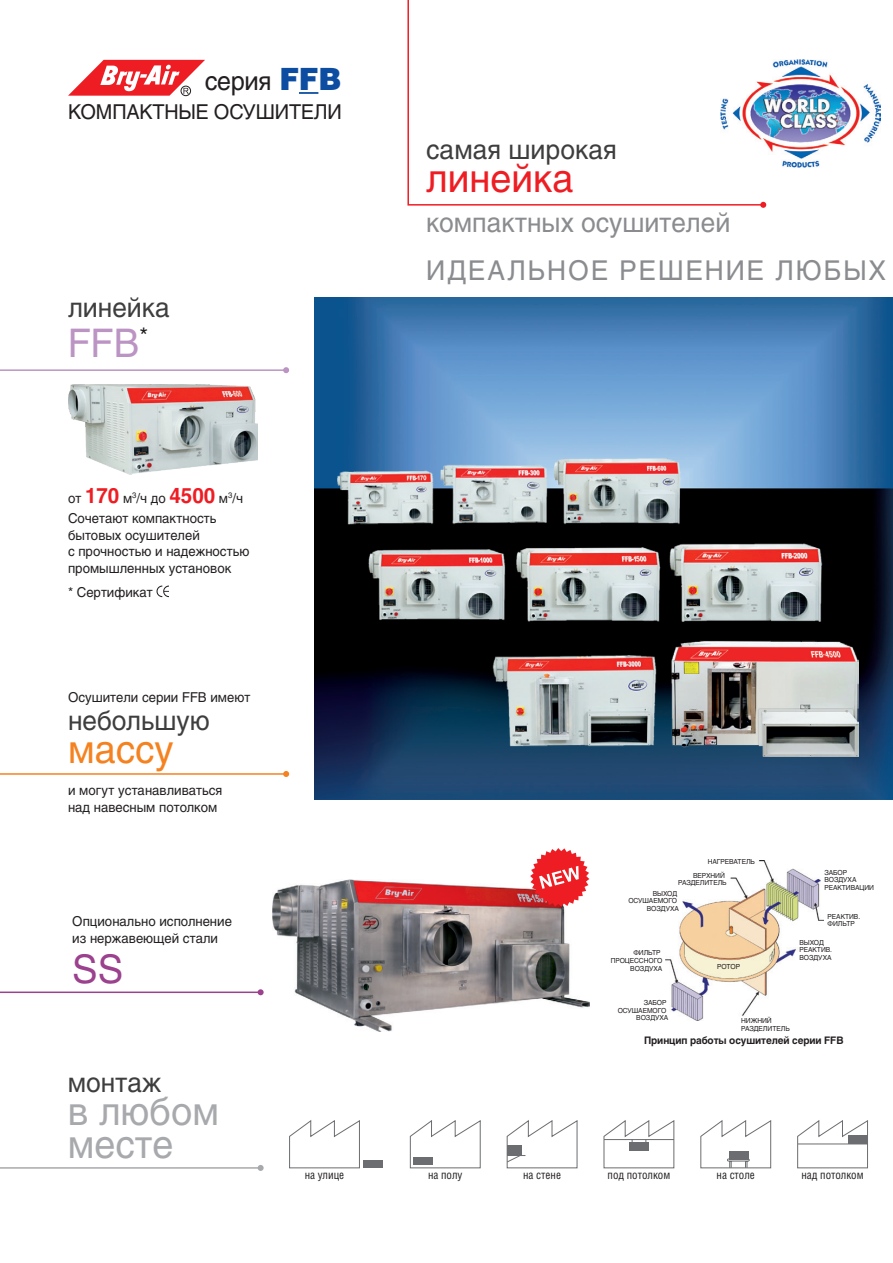
<style>
.page{position:relative;width:893px;height:1263px;background:#fff}
.page>*{position:absolute;margin:0;border:0;box-sizing:border-box;transform-origin:0 0}
.t1{font:39px/33px "Helios C";color:#a8a9ad}
.t2{font:39px "Helios C";color:#ee1d23}
.t3{font:39px "Helios C";color:#f58220}
.t4{font:39px "Helios C";color:#bc94c4}
.t5{font:39px "Helios C";color:#9b418e}
.t6{font:27px/48.6px "Helios C";letter-spacing:.045em;color:#8a8c8f}
.t7{font:27px "Helios C";color:#3e3e3f}
.t8{font:25.8px "Helios C";letter-spacing:-.01em;color:#231f20}
.t9{font:20.25px "Helios C";letter-spacing:-.01em;color:#231f20}
.t10{font:13.5px/16.5px "Helios C";color:#231f20}
.t11{font:11.7px "Helios Cond C";color:#231f20}
.t12{font:700 10.35px "Helios C";letter-spacing:-.01em;color:#231f20}
.t13{font:6.9px/7.6px "Helios C";letter-spacing:-.01em;color:#231f20;text-align:right}
.s1{font-family:"Helios Black C";font-size:30.75px;color:#0d4da1}
.s2{font-weight:700;font-size:21px;color:#ee1d23}
</style>
<div class="page">
<svg style="left:68px;top:60px;width:137px;height:36px"></svg>
<div style="left:181px;top:86px;width:10px;height:10px;border:1px solid #231f20;border-radius:50%"></div>
<svg style="left:299px;top:92px;width:19px;height:2px"></svg>
<img style="left:273px;top:879px;width:316px;height:152px">
<svg style="left:530px;top:848px;width:59px;height:59px"></svg>
<img style="left:665px;top:861px;width:159px;height:159px">
<img style="left:315px;top:298px;width:578px;height:501px">
<img style="left:337px;top:459px;width:521px;height:297px">
<svg style="left:407px;top:0;width:357px;height:206px"></svg>
<svg style="left:760px;top:202px;width:6px;height:6px"></svg>
<svg style="left:157px;top:585px;width:12px;height:12px"></svg>
<img style="left:68px;top:385px;width:189px;height:89px">
<hr style="left:0;top:369px;width:286px;height:2px;background:#bc94c4">
<svg style="left:283px;top:367px;width:6px;height:6px"></svg>
<hr style="left:0;top:773px;width:286px;height:2px;background:#f58220">
<svg style="left:283px;top:771px;width:6px;height:6px"></svg>
<svg style="left:289px;top:1120px;width:71px;height:48px"></svg>
<div style="left:364px;top:1160px;width:19px;height:8px;background:#6c6d70"></div>
<svg style="left:797px;top:1120px;width:71px;height:48px"></svg>
<div style="left:848px;top:1136px;width:20px;height:8px;background:#6c6d70"></div>
<svg style="left:410px;top:1120px;width:71px;height:48px"></svg>
<div style="left:413px;top:1157px;width:20px;height:8px;background:#6c6d70"></div>
<svg style="left:506px;top:1120px;width:72px;height:48px"></svg>
<svg style="left:603px;top:1120px;width:72px;height:48px"></svg>
<svg style="left:700px;top:1120px;width:71px;height:48px"></svg>
<hr style="left:0;top:1167px;width:261px;height:2px;background:#a8a9ad">
<svg style="left:258px;top:1165px;width:6px;height:6px"></svg>
<hr style="left:0;top:991px;width:261px;height:2px;background:#9b418e">
<svg style="left:258px;top:989px;width:6px;height:6px"></svg>
<img style="left:721px;top:59px;width:159px;height:108px">
<hr style="left:798px;top:1143px;width:70px;height:1px;background:#6c6d70">
<h3 class="t8" style="left:205px;top:66px;width:138px">серия <span class="s1">FFB</span></h3>
<h3 class="t9" style="left:68px;top:99px;width:275px">КОМПАКТНЫЕ ОСУШИТЕЛИ</h3>
<h2 class="t7" style="left:68px;top:292px;width:103px">линейка</h2>
<h1 class="t4" style="left:68px;top:320px;width:82px">FFB<sup>*</sup></h1>
<p class="t10" style="left:68px;top:487px;width:177px;line-height:20.7px">от <span class="s2">170</span> м<sup>3</sup>/ч до <span class="s2">4500</span> м<sup>3</sup>/ч<br>Сочетают компактность</p>
<p class="t10" style="left:68px;top:527px;width:183px">бытовых осушителей<br>с прочностью и надежностью промышленных установок</p>
<p class="t10" style="left:68px;top:584px;width:86px">* Cертификат</p>
<p class="t10" style="left:68px;top:689px;width:184px">Осушители серии FFB имеют</p>
<h2 class="t7" style="left:68px;top:705px;width:143px">небольшую</h2>
<h1 class="t3" style="left:68px;top:726px;width:107px">массу</h1>
<p class="t10" style="left:68px;top:782px;width:156px">и могут устанавливаться над навесным потолком</p>
<p class="t10" style="left:72px;top:913px;width:161px">Опционально исполнение из нержавеющей стали</p>
<h1 class="t5" style="left:72px;top:945px;width:52px">SS</h1>
<h2 class="t7" style="left:68px;top:1067px;width:95px">монтаж</h2>
<h1 class="t1" style="left:68px;top:1095px;width:153px">в любом месте</h1>
<h2 class="t7" style="left:426px;top:133px;width:192px">cамая широкая</h2>
<h1 class="t2" style="left:426px;top:155px;width:149px">линейка</h1>
<h2 class="t6" style="left:426px;top:198px;width:461px">компактных осушителей<br>ИДЕАЛЬНОЕ РЕШЕНИЕ ЛЮБЫХ</h2>
<p class="t13" style="left:708px;top:857px;width:49px">НАГРЕВАТЕЛЬ</p>
<p class="t13" style="left:678px;top:871px;width:50px">ВЕРХНИЙ<br>РАЗДЕЛИТЕЛЬ</p>
<p class="t13" style="left:628px;top:889px;width:52px">ВЫХОД<br>ОСУШАЕМОГО<br>ВОЗДУХА</p>
<p class="t13" style="left:611px;top:949px;width:53px">ФИЛЬТР<br>ПРОЦЕССНОГО<br>ВОЗДУХА</p>
<p class="t13" style="left:717px;top:963px;width:25px">РОТОР</p>
<p class="t13" style="left:824px;top:868px;width:51px;text-align:left">ЗАБОР<br>ВОЗДУХА<br>РЕАКТИВАЦИИ</p>
<p class="t13" style="left:828px;top:912px;width:34px;text-align:left">РЕАКТИВ.<br>ФИЛЬТР</p>
<p class="t13" style="left:799px;top:938px;width:34px;text-align:left">ВЫХОД<br>РЕАКТИВ.<br>ВОЗДУХА</p>
<p class="t13" style="left:618px;top:998px;width:52px">ЗАБОР<br>ОСУШАЕМОГО<br>ВОЗДУХА</p>
<p class="t13" style="left:741px;top:1016px;width:50px;text-align:left">НИЖНИЙ<br>РАЗДЕЛИТЕЛЬ</p>
<p class="t12" style="left:644px;top:1034px;width:201px">Принцип работы осушителей серии FFB</p>
<p class="t11" style="left:305px;top:1168px;width:41px">на улице</p>
<p class="t11" style="left:428px;top:1168px;width:36px">на полу</p>
<p class="t11" style="left:523px;top:1168px;width:39px">на стене</p>
<p class="t11" style="left:607px;top:1168px;width:64px">под потолком</p>
<p class="t11" style="left:716px;top:1168px;width:40px">на столе</p>
<p class="t11" style="left:801px;top:1168px;width:64px">над потолком</p>
</div>
